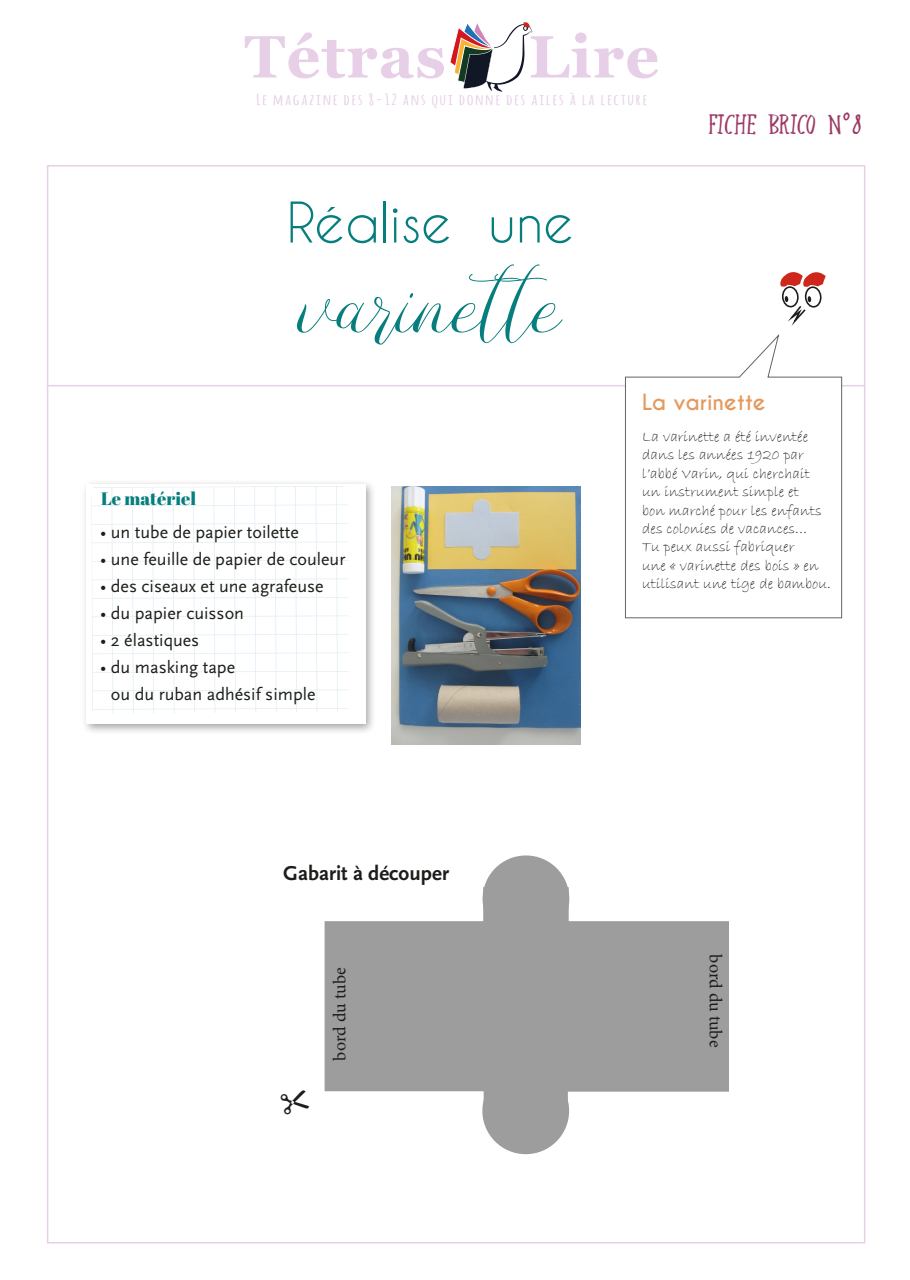
<style>
.page{position:relative;width:910px;height:1280px;background:#fff}
.page>*{position:absolute;margin:0;border:0;box-sizing:border-box;transform-origin:0 0}
.TEXTEROMAN{font:90px "Umbrella Script";color:#067e7e}
.t1{font:700 59.55px "Georgia";letter-spacing:.02em;color:#e7d0e7}
.TEXTEROMAN-2{font:52.5px "Caviar Dreams";color:#067e7e}
.t2{font:30px "Chicken Fried Steak";letter-spacing:.005em;color:#9d3965}
.t3{font:700 21px "Scala Sans";color:#1d1d1b}
.t4{font:700 21px "Caviar Dreams";color:#e49a5f}
.légende{font:18px/27px "Scala Sans";color:#1d1d1b}
.t5{font:18px "Minion Pro";letter-spacing:-.01em;color:#1d1d1b}
.t6{font:18px "Abril Fatface";color:#067e7e}
.légende-2{font:15.3px/18.5px "Bradley Hand ITC";color:#1d1d1b}
.t7{font:700 15px "Amatic";letter-spacing:.1em;color:#e7d0e7;scale:1.33 1}
</style>
<div class="page">
<hr style="left:47px;top:385px;width:818px;height:1px;background:#e7d0e7">
<svg style="left:625px;top:334px;width:217px;height:284px"></svg>
<svg style="left:450px;top:22px;width:83px;height:70px"></svg>
<svg style="left:780px;top:272px;width:46px;height:54px"></svg>
<div style="left:81px;top:479px;width:296px;height:257px;background:#1d1d1b;opacity:.4"></div>
<div style="left:86px;top:484px;width:279px;height:240px;background:#fff"></div>
<svg style="left:91px;top:487px;width:41px;height:226px"></svg>
<svg style="left:132px;top:487px;width:40px;height:226px"></svg>
<svg style="left:172px;top:486px;width:41px;height:227px"></svg>
<svg style="left:213px;top:486px;width:41px;height:227px"></svg>
<svg style="left:254px;top:486px;width:41px;height:226px"></svg>
<svg style="left:295px;top:486px;width:41px;height:226px"></svg>
<svg style="left:336px;top:486px;width:13px;height:226px"></svg>
<img style="left:391px;top:486px;width:190px;height:259px">
<svg style="left:325px;top:887px;width:404px;height:233px;fill:#9d9d9d"></svg>
<div style="left:483px;top:855px;width:86px;height:87px;background:#9d9d9d;border-radius:50%"></div>
<div style="left:482px;top:1067px;width:87px;height:87px;background:#9d9d9d;border-radius:50%"></div>
<p class="t1" style="left:244px;top:19px;width:203px">Tétras</p>
<p class="t1" style="left:529px;top:19px;width:132px">Lire</p>
<p class="t7" style="left:256px;top:89px;width:295px">Le magazine des 8-12 ans qui donne des ailes à la lecture</p>
<p class="TEXTEROMAN-2" style="left:287px;top:191px;width:288px">Réalise une</p>
<p class="TEXTEROMAN" style="left:299px;top:242px;width:265px">varinette</p>
<p class="t2" style="left:709px;top:108px;width:155px">FICHE BRICO N°8</p>
<p class="t6" style="left:101px;top:486px;width:96px">Le matériel</p>
<p class="légende" style="left:100px;top:519px;width:200px">• un tube de papier toilette</p>
<p class="légende" style="left:100px;top:546px;width:247px">• une feuille de papier de couleur</p>
<p class="légende" style="left:100px;top:573px;width:225px">• des ciseaux et une agrafeuse</p>
<p class="légende" style="left:100px;top:600px;width:146px">• du papier cuisson</p>
<p class="légende" style="left:100px;top:627px;width:101px">• 2 élastiques</p>
<p class="légende" style="left:111px;top:654px;width:206px;text-indent:-11px">• du masking tape<br>ou du ruban adhésif simple</p>
<p class="t3" style="left:283px;top:861px;width:167px">Gabarit à découper</p>
<p class="t5" style="left:328px;top:1060px;width:94px;rotate:-90deg">bord du tube</p>
<p class="t4" style="left:642px;top:389px;width:125px">La varinette</p>
<p class="légende-2" style="left:642px;top:428px;width:191px">La varinette a été inventée dans les années 1920 par l’abbé Varin, qui cherchait un instrument simple et<br>bon marché pour les enfants des colonies de vacances…<br>Tu peux aussi fabriquer<br>une « varinette des bois » en utilisant une tige de bambou.</p>
<p class="t5" style="left:728px;top:954px;width:94px;rotate:90deg">bord du tube</p>
</div>
